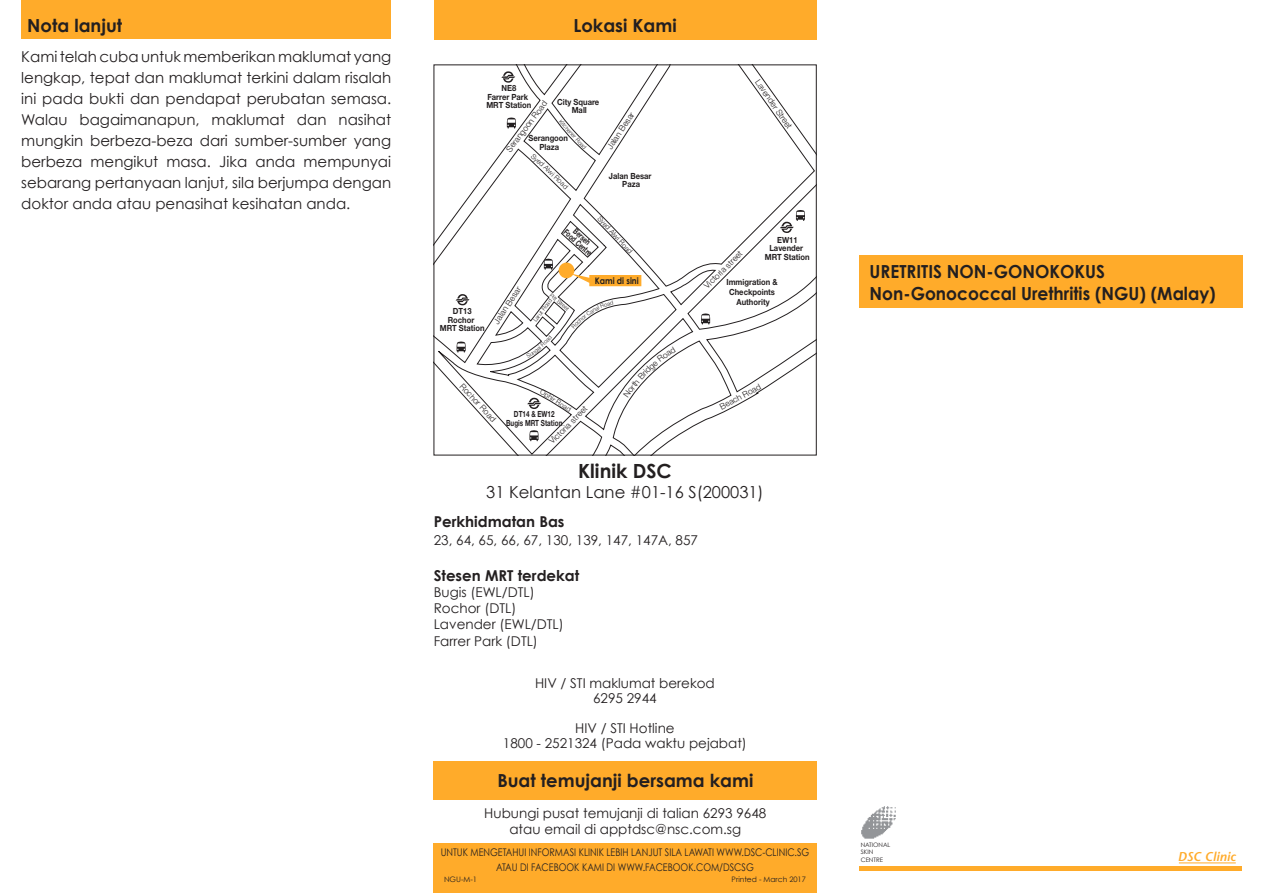
<style>
.page{position:relative;width:1263px;height:893px;background:#fff}
.page>*{position:absolute;margin:0;border:0;box-sizing:border-box;transform-origin:0 0}
.t1{font:700 19.5px "Century Gothic";color:#231f20}
.t2{font:700 18px/21.6px "Century Gothic";color:#231f20;scale:.95 1}
.t3{font:700 18px "Century Gothic";color:#231f20}
.t4{font:16.5px "Century Gothic";color:#231f20}
.t5{font:15px/21px "Century Gothic";color:#231f20;text-align:justify}
.t6{font:700 15px "Century Gothic";color:#231f20}
.t7{font:13.5px/16.2px "Century Gothic";color:#231f20;text-align:center}
.t8{font:italic 600 12.75px "Stone Sans Std";color:#ffab2a}
.t9{font:10.5px/15px "Century Gothic";color:#231f20;text-align:center;scale:.85 1}
.t10{font:700 9px "Century Gothic";color:#231f20;scale:.9 1}
.t11{font:700 8.4px/8.4px "Helvetica Neue LT Std";color:#231f20;text-align:center;scale:.9 1}
.t12{font:300 8.4px "Helvetica Neue LT Std";color:#231f20}
.t13{font:700 8.4px/8.4px "Helvetica Neue LT Std";color:#231f20;text-align:center;scale:.75 1}
.t14{font:700 8.4px "Helvetica Neue LT Std";color:#231f20;scale:.7 1}
.t15{font:7.5px "Century Gothic";color:#231f20}
.t16{font:300 7.05px "Helvetica Neue LT Std";color:#231f20}
.t17{font:6.15px/7.4px "Century Gothic";color:#231f20}
.t18{font:300 5.7px "Helvetica Neue LT Std";color:#231f20}
</style>
<div class="page">
<div style="left:859px;top:255px;width:383px;height:53px;background:#ffab2a"></div>
<img style="left:861px;top:806px;width:35px;height:33px">
<hr style="left:859px;top:867px;width:383px;height:4px;background:#ffab2a">
<hr style="left:1179px;top:862px;width:57px;height:1px;background:#ffab2a">
<div style="left:434px;top:761px;width:383px;height:38px;background:#ffab2a"></div>
<div style="left:433px;top:843px;width:383px;height:50px;background:#ffab2a"></div>
<svg style="left:436px;top:67px;width:378px;height:386px"></svg>
<svg style="left:529px;top:430px;width:9px;height:11px"></svg>
<svg style="left:701px;top:313px;width:9px;height:11px"></svg>
<svg style="left:780px;top:210px;width:25px;height:23px"></svg>
<svg style="left:457px;top:342px;width:9px;height:10px"></svg>
<svg style="left:501px;top:71px;width:14px;height:12px"></svg>
<svg style="left:507px;top:118px;width:9px;height:10px"></svg>
<svg style="left:544px;top:259px;width:9px;height:11px"></svg>
<div style="left:559px;top:263px;width:15px;height:15px;background:#ffab2a;border-radius:50%"></div>
<svg style="left:570px;top:273px;width:71px;height:13px"></svg>
<div style="left:21px;top:0;width:370px;height:38px;background:#ffab2a"></div>
<div style="left:434px;top:0;width:382px;height:40px;background:#ffab2a"></div>
<svg style="left:571px;top:301px;width:42px;height:28px"></svg>
<svg style="left:526px;top:335px;width:26px;height:23px"></svg>
<svg style="left:623px;top:346px;width:53px;height:52px"></svg>
<p class="t3" style="left:27px;top:14px;width:97px">Nota lanjut</p>
<p class="t5" style="left:21px;top:46px;width:371px">Kami telah cuba untuk memberikan maklumat yang lengkap, tepat dan maklumat terkini dalam risalah ini pada bukti dan pendapat perubatan semasa.<br>Walau bagaimanapun, maklumat dan nasihat mungkin berbeza-beza dari sumber-sumber yang berbeza mengikut masa. Jika anda mempunyai sebarang pertanyaan lanjut, sila berjumpa dengan doktor anda atau penasihat kesihatan anda.</p>
<p class="t3" style="left:573px;top:14px;width:105px">Lokasi Kami</p>
<p class="t11" style="left:486px;top:84px;width:51px">NE8<br>Farrer Park<br>MRT Station</p>
<p class="t11" style="left:557px;top:97px;width:48px">City Square<br>Mall</p>
<p class="t11" style="left:528px;top:134px;width:46px">Serangoon<br>Plaza</p>
<p class="t12" style="left:504px;top:148px;width:63px;rotate:-53deg">Serangoon Road</p>
<p class="t12" style="left:604px;top:145px;width:44px;rotate:-56deg">Jalan Besar</p>
<p class="t18" style="left:562px;top:118px;width:39px;rotate:47deg">Kitchener Road</p>
<p class="t16" style="left:535px;top:152px;width:49px;rotate:43deg">Syed Alwi Road</p>
<p class="t11" style="left:609px;top:171px;width:49px">Jalan Besar<br>Paza</p>
<p class="t16" style="left:602px;top:214px;width:49px;rotate:47deg">Syed Alwi Road</p>
<p class="t14" style="left:578px;top:226px;width:30px;rotate:42deg">Berseh</p>
<p class="t14" style="left:568px;top:227px;width:51px;rotate:42deg">Food Centre</p>
<p class="t11" style="left:440px;top:307px;width:51px">DT13<br>Rochor<br>MRT Station</p>
<p class="t12" style="left:491px;top:320px;width:44px;rotate:-56deg">Jalan Besar</p>
<p class="t18" style="left:553px;top:291px;width:25px;rotate:42deg">Pitt Street</p>
<p class="t18" style="left:532px;top:319px;width:29px;rotate:-53deg">Larut Road</p>
<p class="t10" style="left:595px;top:275px;width:50px">Kami di sini</p>
<p class="t12" style="left:761px;top:77px;width:59px;rotate:55deg">Lavender Street</p>
<p class="t11" style="left:765px;top:235px;width:51px">EW11<br>Lavender<br>MRT Station</p>
<p class="t12" style="left:702px;top:283px;width:51px;rotate:-44deg">Victoria street</p>
<p class="t11" style="left:726px;top:276px;width:58px;line-height:10.2px">Immigration &amp;<br>Checkpoints<br>Authority</p>
<p class="t12" style="left:465px;top:381px;width:50px;rotate:47deg">Rochor Road</p>
<p class="t16" style="left:543px;top:388px;width:36px;rotate:32deg">Ophir Road</p>
<p class="t12" style="left:718px;top:403px;width:47px;rotate:-28deg">Beach Road</p>
<p class="t12" style="left:547px;top:438px;width:51px;rotate:-44deg">Victoria street</p>
<p class="t13" style="left:506px;top:410px;width:77px">DT14 &amp; EW12<br>Bugis MRT Station</p>
<h1 class="t1" style="left:578px;top:459px;width:95px">Klinik DSC</h1>
<p class="t4" style="left:486px;top:482px;width:279px">31 Kelantan Lane #01-16 S(200031)</p>
<p class="t6" style="left:434px;top:512px;width:132px">Perkhidmatan Bas</p>
<p class="t7" style="left:434px;top:532px;width:266px">23, 64, 65, 66, 67, 130, 139, 147, 147A, 857</p>
<p class="t6" style="left:434px;top:566px;width:147px">Stesen MRT terdekat</p>
<p class="t7" style="left:434px;top:584px;width:132px;text-align:left">Bugis (EWL/DTL)<br>Rochor (DTL)<br>Lavender (EWL/DTL)<br>Farrer Park (DTL)</p>
<p class="t7" style="left:535px;top:675px;width:181px;line-height:15px">HIV / STI maklumat berekod<br>6295 2944</p>
<p class="t7" style="left:503px;top:720px;width:246px;line-height:15px">HIV / STI Hotline<br>1800 - 2521324 (Pada waktu pejabat)</p>
<p class="t3" style="left:497px;top:769px;width:257px">Buat temujanji bersama kami</p>
<p class="t7" style="left:484px;top:805px;width:284px">Hubungi pusat temujanji di talian 6293 9648 atau email di apptdsc@nsc.com.sg</p>
<p class="t9" style="left:441px;top:844px;width:435px">UNTUK MENGETAHUI INFORMASI KLINIK LEBIH LANJUT SILA LAWATI WWW.DSC-CLINIC.SG<br>ATAU DI FACEBOOK KAMI DI WWW.FACEBOOK.COM/DSCSG</p>
<p class="t15" style="left:444px;top:875px;width:35px">NGU-M-1</p>
<p class="t15" style="left:732px;top:875px;width:76px">Printed - March 2017</p>
<p class="t2" style="left:870px;top:260px;width:366px">URETRITIS NON-GONOKOKUS<br>Non-Gonococcal Urethritis (NGU) (Malay)</p>
<p class="t17" style="left:861px;top:841px;width:31px">NATIONAL<br>SKIN<br>CENTRE</p>
<p class="t8" style="left:1178px;top:849px;width:59px">DSC Clinic</p>
</div>
